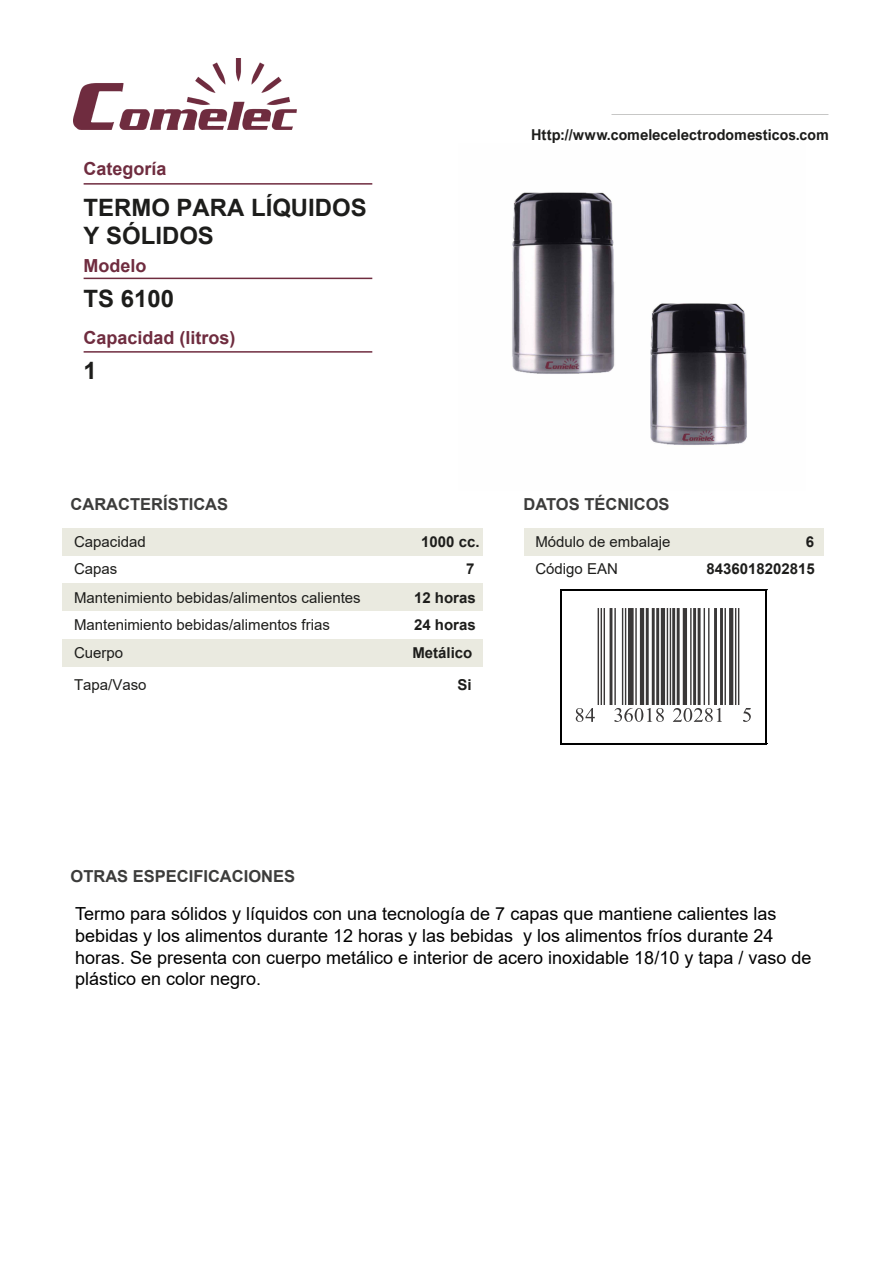
<style>
.page{position:relative;width:893px;height:1263px;background:#fff}
.page>*{position:absolute;margin:0;border:0;box-sizing:border-box;transform-origin:0 0}
.t1{font:700 23.85px/28.7px "Arial";color:#1d1d1b}
.t2{font:18px/21.6px "Arial";color:#000}
.t3{font:700 18px "Arial";color:#6f2c3f}
.t4{font:700 16.5px "Arial";color:#3c3c3b}
.t5{font:15px "Arial";color:#1d1d1b}
.t6{font:700 15px "Arial";color:#1d1d1b}
.t7{font:700 15px "Arial Nova";color:#1d1d1b}
</style>
<div class="page">
<div style="left:63px;top:528px;width:420px;height:28px;background:#eaeae0"></div>
<div style="left:63px;top:583px;width:420px;height:28px;background:#eaeae0"></div>
<div style="left:63px;top:639px;width:420px;height:28px;background:#eaeae0"></div>
<img style="left:73px;top:58px;width:223px;height:72px">
<hr style="left:84px;top:183px;width:288px;height:2px;background:#6f2c3f">
<hr style="left:84px;top:278px;width:288px;height:1px;background:#6f2c3f">
<hr style="left:84px;top:351px;width:288px;height:2px;background:#6f2c3f">
<div style="left:524px;top:528px;width:299px;height:28px;background:#eaeae0"></div>
<img style="left:512px;top:192px;width:235px;height:253px">
<hr style="left:560px;top:590px;width:2px;height:155px;background:#000">
<hr style="left:766px;top:590px;width:1px;height:155px;background:#000">
<hr style="left:560px;top:590px;width:207px;height:1px;background:#000">
<hr style="left:560px;top:743px;width:207px;height:2px;background:#000">
<p class="t3" style="left:84px;top:156px;width:85px">Categoría</p>
<h1 class="t1" style="left:84px;top:193px;width:285px">TERMO PARA LÍQUIDOS<br>Y SÓLIDOS</h1>
<p class="t3" style="left:84px;top:253px;width:65px">Modelo</p>
<h1 class="t1" style="left:84px;top:285px;width:92px">TS 6100</h1>
<p class="t3" style="left:84px;top:325px;width:154px">Capacidad (litros)</p>
<h1 class="t1" style="left:84px;top:357px;width:15px">1</h1>
<p class="t4" style="left:70px;top:492px;width:159px">CARACTERÍSTICAS</p>
<p class="t5" style="left:74px;top:531px;width:73px">Capacidad</p>
<p class="t6" style="left:421px;top:531px;width:60px">1000 cc.</p>
<p class="t5" style="left:74px;top:558px;width:45px">Capas</p>
<p class="t6" style="left:466px;top:558px;width:10px">7</p>
<p class="t5" style="left:74px;top:587px;width:288px">Mantenimiento bebidas/alimentos calientes</p>
<p class="t6" style="left:414px;top:587px;width:63px">12 horas</p>
<p class="t5" style="left:74px;top:614px;width:257px">Mantenimiento bebidas/alimentos frias</p>
<p class="t6" style="left:414px;top:614px;width:63px">24 horas</p>
<p class="t5" style="left:74px;top:642px;width:51px">Cuerpo</p>
<p class="t6" style="left:412px;top:642px;width:62px">Metálico</p>
<p class="t5" style="left:74px;top:674px;width:74px">Tapa/Vaso</p>
<p class="t6" style="left:458px;top:674px;width:16px">Si</p>
<p class="t7" style="left:531px;top:126px;width:299px">Http://www.comelecelectrodomesticos.com</p>
<p class="t4" style="left:524px;top:492px;width:148px">DATOS TÉCNICOS</p>
<p class="t5" style="left:535px;top:531px;width:137px">Módulo de embalaje</p>
<p class="t6" style="left:806px;top:531px;width:10px">6</p>
<p class="t5" style="left:535px;top:558px;width:84px">Código EAN</p>
<p class="t6" style="left:706px;top:558px;width:110px">8436018202815</p>
<p class="t4" style="left:70px;top:865px;width:226px">OTRAS ESPECIFICACIONES</p>
<p class="t2" style="left:75px;top:903px;width:738px">Termo para sólidos y líquidos con una tecnología de 7 capas que mantiene calientes las bebidas y los alimentos durante 12 horas y las bebidas y los alimentos fríos durante 24 horas. Se presenta con cuerpo metálico e interior de acero inoxidable 18/10 y tapa / vaso de plástico en color negro.</p>
</div>
